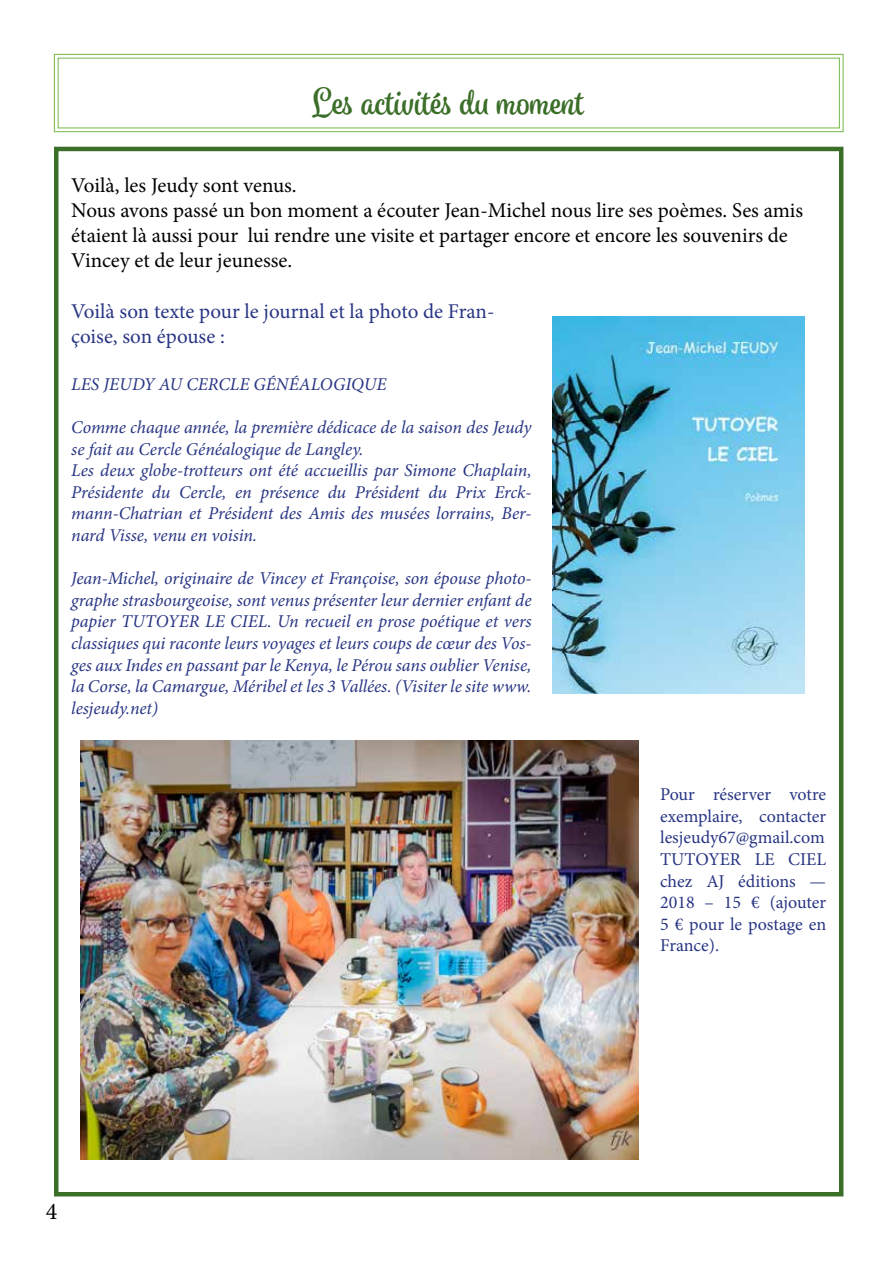
<style>
.page{position:relative;width:893px;height:1263px;background:#fff}
.page>*{position:absolute;margin:0;border:0;box-sizing:border-box;transform-origin:0 0}
.t1{font:700 36px "Spumante";color:#3b6e28}
.t2{font:24px "Minion Pro";color:#000}
.t3{font:21px/25.2px "Minion Pro";color:#000}
.t4{font:21px/25.2px "Minion Pro";color:#283583}
.t5{font:italic 18px/21.6px "Minion Pro";letter-spacing:-.005em;color:#283583}
.t6{font:18px/21.6px "Minion Pro";color:#283583;text-align:justify}
</style>
<div class="page">
<svg style="left:54px;top:54px;width:790px;height:78px"></svg>
<div style="left:54px;top:147px;width:789px;height:1049px;border:4px solid #3b6e28"></div>
<img style="left:553px;top:316px;width:251px;height:377px">
<img style="left:81px;top:741px;width:558px;height:418px">
<h1 class="t1" style="left:312px;top:80px;width:274px">Les activités du moment</h1>
<p class="t3" style="left:71px;top:172px;width:733px">Voilà, les Jeudy sont venus.<br>Nous avons passé un bon moment a écouter Jean-Michel nous lire ses poèmes. Ses amis étaient là aussi pour lui rendre une visite et partager encore et encore les souvenirs de Vincey et de leur jeunesse.</p>
<p class="t4" style="left:71px;top:298px;width:425px">Voilà son texte pour le journal et la photo de Fran&shy;çoise, son épouse :</p>
<p class="t5" style="left:71px;top:373px;width:317px">LES JEUDY AU CERCLE GÉNÉALOGIQUE</p>
<p class="t5" style="left:71px;top:416px;width:462px">Comme chaque année, la première dédicace de la saison des Jeudy se fait au Cercle Généalogique de Langley.<br>Les deux globe-trotteurs ont été accueillis par Simone Chaplain, Présidente du Cercle, en présence du Président du Prix Erck&shy;mann-Chatrian et Président des Amis des musées lorrains, Ber&shy;nard Visse, venu en voisin.</p>
<p class="t5" style="left:71px;top:567px;width:462px;text-align:justify">Jean-Michel, originaire de Vincey et Françoise, son épouse photo&shy;graphe strasbourgeoise, sont venus présenter leur dernier enfant de papier TUTOYER LE CIEL. Un recueil en prose poétique et vers classiques qui raconte leurs voyages et leurs coups de cœur des Vos&shy;ges aux Indes en passant par le Kenya, le Pérou sans oublier Venise, la Corse, la Camargue, Méribel et les 3 Vallées. (Visiter le site www. lesjeudy.net)</p>
<p class="t6" style="left:660px;top:784px;width:168px">Pour réserver votre exemplaire, contacter lesjeudy67@gmail.com TUTOYER LE CIEL chez AJ éditions — 2018 – 15 € (ajouter 5 € pour le postage en France).</p>
<h2 class="t2" style="left:46px;top:1195px;width:13px">4</h2>
</div>
